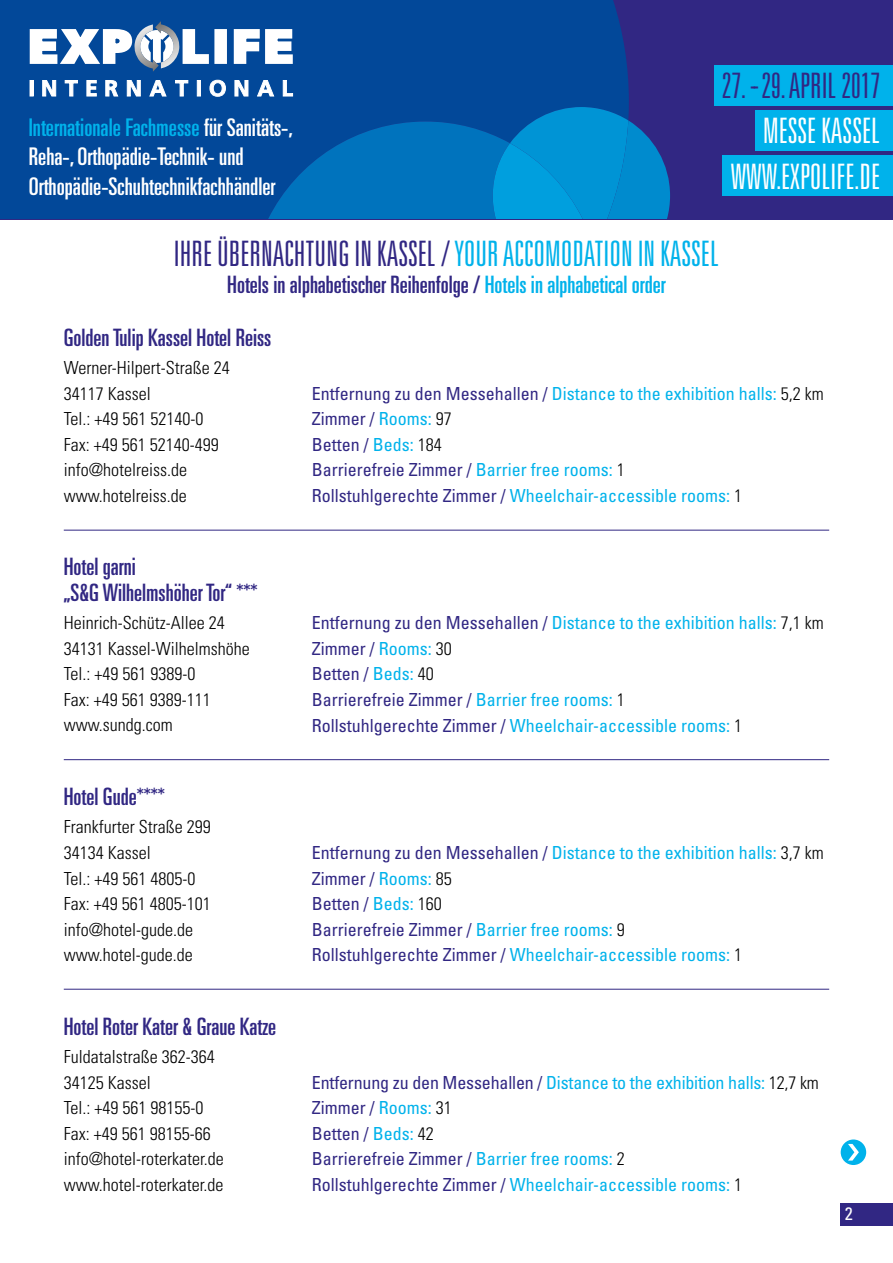
<style>
.page{position:relative;width:893px;height:1263px;background:#fff}
.page>*{position:absolute;margin:0;border:0;box-sizing:border-box;transform-origin:0 0}
.t1{font:300 ultra-condensed 35.1px "Univers LT Std";color:#312783}
.t2{font:300 ultra-condensed 35.1px/45.3px "Univers LT Std";color:#fff;text-align:right}
.t3{font:ultra-condensed 24.3px/29.2px "Univers LT Std";color:#fff}
.t4{font:ultra-condensed 24px/25.5px "Univers LT Std";color:#312783}
.t5{font:condensed 18px/25.5px "Univers LT Std";color:#312783}
.t6{font:300 condensed 18px/25.5px "Univers LT Std";color:#000}
.t7{font:condensed 18px "Univers LT Std";color:#fff}
.s1{color:#00b2eb}
.s2{font-weight:300;color:#000}
</style>
<div class="page">
<div style="left:841px;top:1202px;width:52px;height:23px;background:#312783"></div>
<div style="left:0;top:0;width:893px;height:219px;background:#312783"></div>
<div style="left:0;top:0;width:629px;height:219px;background:#024899"></div>
<svg style="left:268px;top:107px;width:402px;height:112px;background:#0273bc"></svg>
<div style="left:714px;top:65px;width:179px;height:41px;background:#00b2eb"></div>
<div style="left:755px;top:110px;width:138px;height:41px;background:#00b2eb"></div>
<div style="left:723px;top:156px;width:170px;height:40px;background:#00b2eb"></div>
<div style="left:30px;top:80px;width:4px;height:16px;border:1px solid #fff"></div>
<svg style="left:42px;top:80px;width:14px;height:17px"></svg>
<svg style="left:64px;top:80px;width:14px;height:17px"></svg>
<svg style="left:86px;top:80px;width:11px;height:17px"></svg>
<svg style="left:105px;top:80px;width:14px;height:17px"></svg>
<svg style="left:127px;top:80px;width:14px;height:17px"></svg>
<svg style="left:149px;top:79px;width:18px;height:18px"></svg>
<svg style="left:175px;top:80px;width:14px;height:17px"></svg>
<svg style="left:197px;top:80px;width:4px;height:16px"></svg>
<svg style="left:209px;top:79px;width:17px;height:18px"></svg>
<svg style="left:234px;top:80px;width:15px;height:17px"></svg>
<svg style="left:256px;top:79px;width:19px;height:18px"></svg>
<svg style="left:282px;top:80px;width:11px;height:17px"></svg>
<svg style="left:28px;top:21px;width:183px;height:51px;background:#7499c3"></svg>
<div style="left:216px;top:31px;width:9px;height:31px;background:#fff"></div>
<div style="left:214px;top:29px;width:13px;height:35px;border:4px solid #fff"></div>
<svg style="left:232px;top:27px;width:63px;height:39px;background:#a0bad8"></svg>
<hr style="left:64px;top:530px;width:765px;height:1px;background:#312783">
<hr style="left:64px;top:759px;width:765px;height:1px;background:#312783">
<hr style="left:64px;top:989px;width:765px;height:1px;background:#312783">
<div style="left:841px;top:1139px;width:25px;height:26px;background:#00b2eb;border-radius:50%"></div>
<svg style="left:848px;top:1144px;width:11px;height:16px"></svg>
<h1 class="t1" style="left:722px;top:67px;width:160px">27. -- 29. APRIL 2017</h1>
<h1 class="t2" style="left:731px;top:108px;width:151px">MESSE KASSEL<br>WWW.EXPOLIFE.DE</h1>
<h2 class="t3" style="left:29px;top:113px;width:266px"><span class="s1">Internationale Fachmesse</span> für Sanitäts-,<br>Reha-, Orthopädie-Technik- und<br>Orthopädie-Schuhtechnikfachhändler</h2>
<h1 class="t1" style="left:174px;top:235px;width:547px">IHRE ÜBERNACHTUNG IN KASSEL / <span class="s1">YOUR ACCOMODATION IN KASSEL</span></h1>
<h3 class="t4" style="left:227px;top:272px;width:440px">Hotels in alphabetischer Reihenfolge / <span class="s1">Hotels in alphabetical order</span></h3>
<h3 class="t4" style="left:64px;top:324px;width:209px">Golden Tulip Kassel Hotel Reiss</h3>
<p class="t6" style="left:64px;top:355px;width:167px">Werner-Hilpert-Straße 24<br>34117 Kassel<br>Tel.: +49 561 52140-0<br>Fax: +49 561 52140-499 info@hotelreiss.de www.hotelreiss.de</p>
<h3 class="t4" style="left:64px;top:554px;width:195px">Hotel garni<br>„S&amp;G Wilhelmshöher Tor“ ***</h3>
<p class="t6" style="left:64px;top:610px;width:187px">Heinrich-Schütz-Allee 24<br>34131 Kassel-Wilhelmshöhe<br>Tel.: +49 561 9389-0<br>Fax: +49 561 9389-111 www.sundg.com</p>
<h3 class="t4" style="left:64px;top:783px;width:103px">Hotel Gude****</h3>
<p class="t6" style="left:64px;top:814px;width:148px">Frankfurter Straße 299<br>34134 Kassel<br>Tel.: +49 561 4805-0<br>Fax: +49 561 4805-101 info@hotel-gude.de www.hotel-gude.de</p>
<h3 class="t4" style="left:64px;top:1013px;width:214px">Hotel Roter Kater &amp; Graue Katze</h3>
<p class="t6" style="left:64px;top:1044px;width:162px">Fuldatalstraße 362-364<br>34125 Kassel<br>Tel.: +49 561 98155-0<br>Fax: +49 561 98155-66 info@hotel-roterkater.de www.hotel-roterkater.de</p>
<p class="t5" style="left:312px;top:380px;width:513px">Entfernung zu den Messehallen / <span class="s1">Distance to the exhibition halls:</span> <span class="s2">5,2 km </span>Zimmer / <span class="s1">Rooms:</span> <span class="s2">97<br></span>Betten / <span class="s1">Beds:</span> <span class="s2">184<br></span>Barrierefreie Zimmer / <span class="s1">Barrier free rooms:</span> <span class="s2">1<br></span>Rollstuhlgerechte Zimmer / <span class="s1">Wheelchair-accessible rooms:</span> <span class="s2">1</span></p>
<p class="t5" style="left:312px;top:610px;width:513px">Entfernung zu den Messehallen / <span class="s1">Distance to the exhibition halls:</span> <span class="s2">7,1 km </span>Zimmer / <span class="s1">Rooms:</span> <span class="s2">30<br></span>Betten / <span class="s1">Beds:</span> <span class="s2">40<br></span>Barrierefreie Zimmer / <span class="s1">Barrier free rooms:</span> <span class="s2">1<br></span>Rollstuhlgerechte Zimmer / <span class="s1">Wheelchair-accessible rooms:</span> <span class="s2">1</span></p>
<p class="t5" style="left:312px;top:840px;width:513px">Entfernung zu den Messehallen / <span class="s1">Distance to the exhibition halls:</span> <span class="s2">3,7 km </span>Zimmer / <span class="s1">Rooms:</span> <span class="s2">85<br></span>Betten / <span class="s1">Beds:</span> <span class="s2">160<br></span>Barrierefreie Zimmer / <span class="s1">Barrier free rooms:</span> <span class="s2">9<br></span>Rollstuhlgerechte Zimmer / <span class="s1">Wheelchair-accessible rooms:</span> <span class="s2">1</span></p>
<p class="t5" style="left:312px;top:1069px;width:508px">Entfernung zu den Messehallen / <span class="s1">Distance to the exhibition halls:</span> <span class="s2">12,7 km </span>Zimmer / <span class="s1">Rooms:</span> <span class="s2">31<br></span>Betten / <span class="s1">Beds:</span> <span class="s2">42<br></span>Barrierefreie Zimmer / <span class="s1">Barrier free rooms:</span> <span class="s2">2<br></span>Rollstuhlgerechte Zimmer / <span class="s1">Wheelchair-accessible rooms:</span> <span class="s2">1</span></p>
<p class="t7" style="left:845px;top:1202px;width:9px">2</p>
</div>
